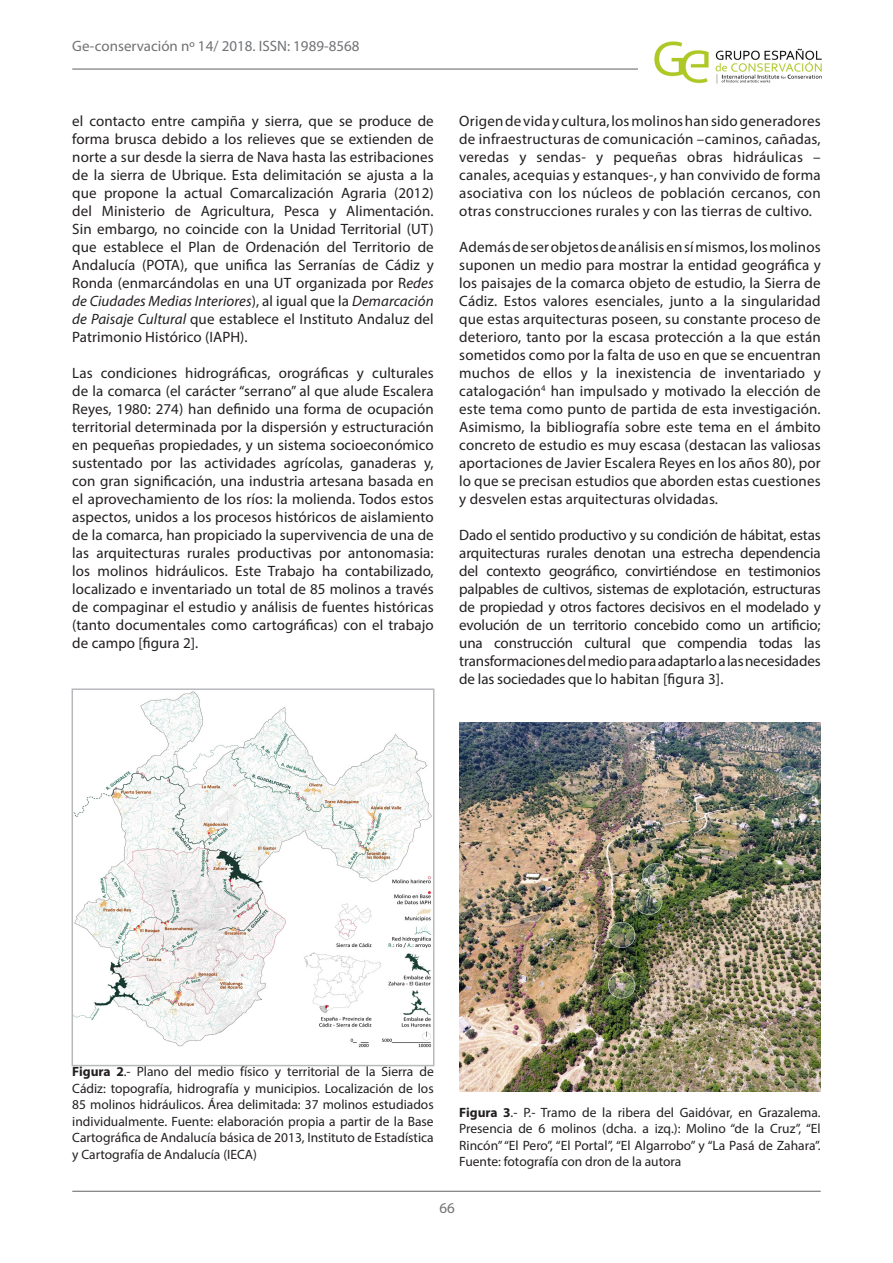
<style>
.page{position:relative;width:893px;height:1263px;background:#fff}
.page>*{position:absolute;margin:0;border:0;box-sizing:border-box;transform-origin:0 0}
.Tipo_de_texto{font:15px/18px "Myriad Pro";letter-spacing:.005em;color:#231f20;text-align:justify}
.Nombre_del_autor{font:15px "Myriad Pro";color:#717275}
.Pies_de_foto{font:13.5px/16.5px "Myriad Pro";color:#231f20;text-align:justify}
.s1{font-style:italic}
.s2{font-weight:700}
</style>
<div class="page">
<hr style="left:72px;top:68px;width:567px;height:2px;background:#717275">
<hr style="left:72px;top:1191px;width:749px;height:1px;background:#717275">
<img style="left:654px;top:41px;width:168px;height:43px">
<img style="left:75px;top:691px;width:356px;height:356px">
<div style="left:72px;top:688px;width:362px;height:378px;border:2px solid #b8b9bc"></div>
<img style="left:459px;top:723px;width:362px;height:369px">
<p class="Nombre_del_autor" style="left:72px;top:37px;width:289px">Ge-conservación nº 14/ 2018. ISSN: 1989-8568</p>
<p class="Tipo_de_texto" style="left:72px;top:112px;width:363px">el contacto entre campiña y sierra, que se produce de forma brusca debido a los relieves que se extienden de norte a sur desde la sierra de Nava hasta las estribaciones de la sierra de Ubrique. Esta delimitación se ajusta a la que propone la actual Comarcalización Agraria (2012) del Ministerio de Agricultura, Pesca y Alimentación.<br>Sin embargo, no coincide con la Unidad Territorial (UT) que establece el Plan de Ordenación del Territorio de Andalucía (POTA), que unifica las Serranías de Cádiz y Ronda (enmarcándolas en una UT organizada por R<span class="s1">edes de Ciudades Medias Interiores</span>), al igual que la <span class="s1">Demarcación de Paisaje Cultural</span> que establece el Instituto Andaluz del Patrimonio Histórico (IAPH).</p>
<p class="Tipo_de_texto" style="left:72px;top:364px;width:363px">Las condiciones hidrográficas, orográficas y culturales de la comarca (el carácter “serrano” al que alude Escalera Reyes, 1980: 274) han definido una forma de ocupación territorial determinada por la dispersión y estructuración en pequeñas propiedades, y un sistema socioeconómico sustentado por las actividades agrícolas, ganaderas y, con gran significación, una industria artesana basada en el aprovechamiento de los ríos: la molienda. Todos estos aspectos, unidos a los procesos históricos de aislamiento de la comarca, han propiciado la supervivencia de una de las arquitecturas rurales productivas por antonomasia: los molinos hidráulicos. Este Trabajo ha contabilizado, localizado e inventariado un total de 85 molinos a través de compaginar el estudio y análisis de fuentes históricas (tanto documentales como cartográficas) con el trabajo de campo [figura 2].</p>
<p class="Tipo_de_texto" style="left:459px;top:112px;width:363px">Origen de vida y cultura, los molinos han sido generadores de infraestructuras de comunicación –caminos, cañadas, veredas y sendas‐ y pequeñas obras hidráulicas – canales, acequias y estanques‐, y han convivido de forma asociativa con los núcleos de población cercanos, con otras construcciones rurales y con las tierras de cultivo.</p>
<p class="Tipo_de_texto" style="left:459px;top:238px;width:363px">Además de ser objetos de análisis en sí mismos, los molinos suponen un medio para mostrar la entidad geográfica y los paisajes de la comarca objeto de estudio, la Sierra de Cádiz. Estos valores esenciales, junto a la singularidad que estas arquitecturas poseen, su constante proceso de deterioro, tanto por la escasa protección a la que están sometidos como por la falta de uso en que se encuentran muchos de ellos y la inexistencia de inventariado y catalogación<sup>4</sup> han impulsado y motivado la elección de este tema como punto de partida de esta investigación.<br>Asimismo, la bibliografía sobre este tema en el ámbito concreto de estudio es muy escasa (destacan las valiosas aportaciones de Javier Escalera Reyes en los años 80), por lo que se precisan estudios que aborden estas cuestiones y desvelen estas arquitecturas olvidadas.</p>
<p class="Tipo_de_texto" style="left:459px;top:526px;width:363px">Dado el sentido productivo y su condición de hábitat, estas arquitecturas rurales denotan una estrecha dependencia del contexto geográfico, convirtiéndose en testimonios palpables de cultivos, sistemas de explotación, estructuras de propiedad y otros factores decisivos en el modelado y evolución de un territorio concebido como un artificio; una construcción cultural que compendia todas las transformaciones del medio para adaptarlo a las necesidades de las sociedades que lo habitan [figura 3].</p>
<p class="Pies_de_foto" style="left:72px;top:1063px;width:363px"><span class="s2">Figura 2</span>.- Plano del medio físico y territorial de la Sierra de Cádiz: topografía, hidrografía y municipios. Localización de los 85 molinos hidráulicos. Área delimitada: 37 molinos estudiados individualmente. Fuente: elaboración propia a partir de la Base Cartográfica de Andalucía básica de 2013, Instituto de Estadística y Cartografía de Andalucía (IECA)</p>
<p class="Pies_de_foto" style="left:459px;top:1104px;width:363px"><span class="s2">Figura 3</span>.- P.- Tramo de la ribera del Gaidóvar, en Grazalema.<br>Presencia de 6 molinos (dcha. a izq.): Molino “de la Cruz”, “El Rincón” “El Pero”, “El Portal”, “El Algarrobo” y “La Pasá de Zahara”.<br>Fuente: fotografía con dron de la autora</p>
<p class="Nombre_del_autor" style="left:439px;top:1198px;width:17px">66</p>
</div>
